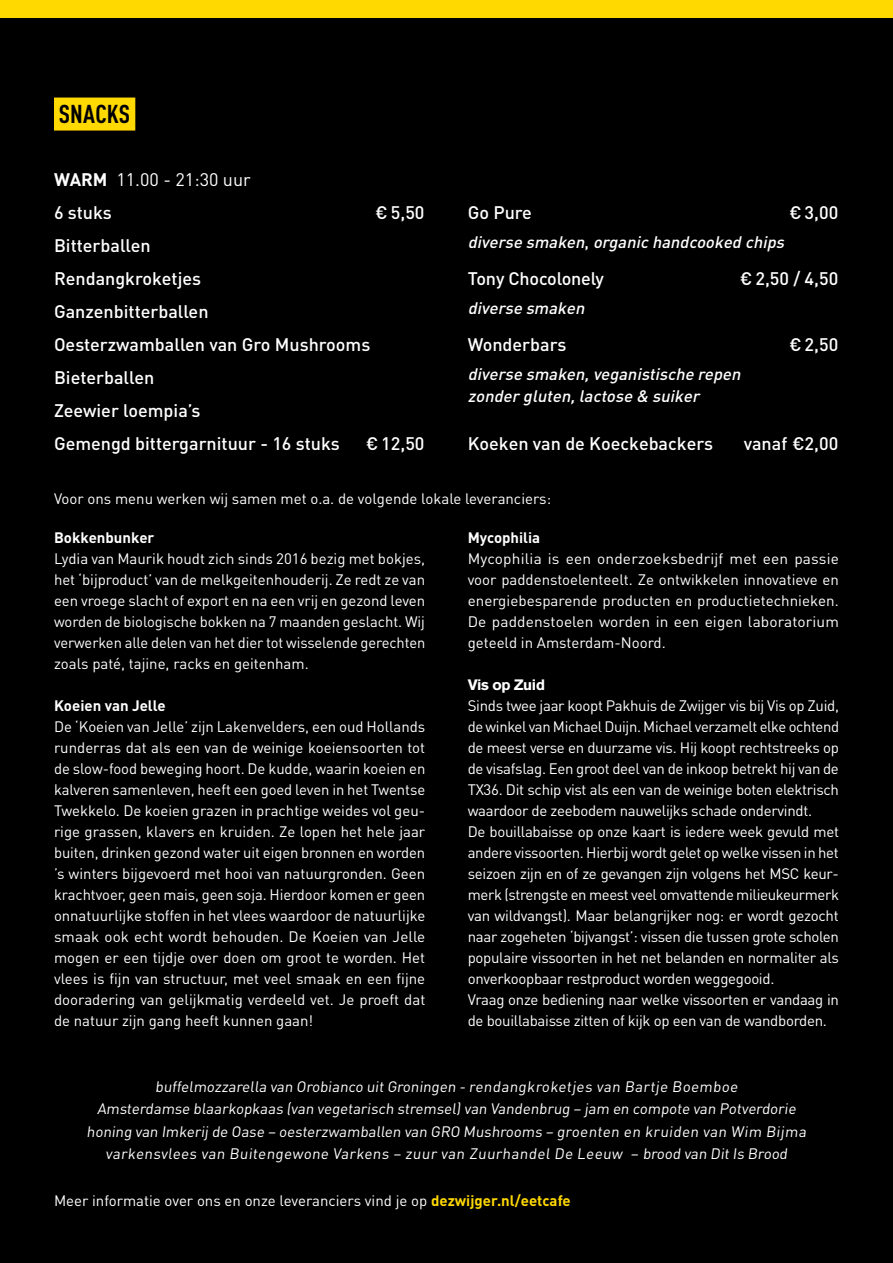
<style>
.page{position:relative;width:893px;height:1263px;background:#000}
.page>*{position:absolute;margin:0;border:0;box-sizing:border-box;transform-origin:0 0}
.t1{font:700 condensed 25.5px "DIN Pro";letter-spacing:.005em;color:#000}
.t2{font:500 18px/33px "DIN Pro";color:#fff}
.t3{font:18px/33px "DIN Pro";color:#fff}
.t4{font:italic 500 16.5px/22.5px "DIN Pro";color:#fff}
.t5{font:15px/21px "DIN Pro";letter-spacing:-.02em;color:#fff;text-align:justify}
.t6{font:15px "DIN Pro";color:#fff}
.t7{font:700 15px "DIN Pro";color:#fff}
.t8{font:700 15px "Akzidenz Grotesk BE";letter-spacing:-.02em;color:#fff}
.s1{font-weight:700}
.s2{font-weight:500}
.s3{font-style:normal}
.s4{font-weight:700;color:#ffd900}
</style>
<div class="page">
<div style="left:0;top:0;width:893px;height:18px;background:#ffd900"></div>
<div style="left:54px;top:98px;width:81px;height:33px;background:#ffd900"></div>
<h1 class="t1" style="left:59px;top:95px;width:73px">SNACKS</h1>
<p class="t3" style="left:54px;top:162px;width:198px"><span class="s1">WARM</span> 11.00 - 21:30 uur<br><span class="s2">6 stuks</span></p>
<p class="t2" style="left:376px;top:195px;width:50px">€ 5,50</p>
<p class="t2" style="left:54px;top:228px;width:318px">Bitterballen<br>Rendangkroketjes<br>Ganzenbitterballen<br>Oesterzwamballen van Gro Mushrooms<br>Bieterballen<br>Zeewier loempia’s<br>Gemengd bittergarnituur - 16 stuks</p>
<p class="t2" style="left:366px;top:426px;width:60px">€ 12,50</p>
<p class="t2" style="left:468px;top:195px;width:66px">Go Pure</p>
<p class="t2" style="left:789px;top:195px;width:50px">€ 3,00</p>
<p class="t4" style="left:468px;top:230px;width:322px">diverse smaken<span class="s3">,</span> organic handcooked chips</p>
<p class="t2" style="left:468px;top:261px;width:138px">Tony Chocolonely</p>
<p class="t2" style="left:740px;top:261px;width:100px">€ 2,50 / 4,50</p>
<p class="t4" style="left:468px;top:296px;width:122px">diverse smaken</p>
<p class="t2" style="left:468px;top:327px;width:100px">Wonderbars</p>
<p class="t2" style="left:789px;top:327px;width:50px">€ 2,50</p>
<p class="t4" style="left:468px;top:362px;width:278px">diverse smaken,veganistische repen zondergluten,lactose &amp; suiker</p>
<p class="t2" style="left:468px;top:426px;width:247px">Koeken van de Koeckebackers</p>
<p class="t2" style="left:744px;top:426px;width:96px">vanaf €2,00</p>
<p class="t6" style="left:54px;top:488px;width:499px">Voor ons menu werken wij samen met o.a. de volgende lokale leveranciers:</p>
<p class="t7" style="left:54px;top:528px;width:102px">Bokkenbunker</p>
<p class="t5" style="left:54px;top:548px;width:373px">Lydia van Maurik houdt zich sinds 2016 bezig met bokjes, het ‘bijproduct’ van de melkgeitenhouderij. Ze redt ze van een vroege slacht of export en na een vrij en gezond leven worden de biologische bokken na 7 maanden geslacht. Wij verwerken alle delen van het dier tot wisselende gerechten zoals paté, tajine, racks en geitenham.</p>
<p class="t7" style="left:54px;top:696px;width:113px">Koeien van Jelle</p>
<p class="t5" style="left:54px;top:716px;width:373px">De ‘Koeien van Jelle’ zijn Lakenvelders, een oud Hollands runderras dat als een van de weinige koeiensoorten tot de slow-food beweging hoort. De kudde, waarin koeien en kalveren samenleven, heeft een goed leven in het Twentse Twekkelo. De koeien grazen in prachtige weides vol geu&shy;rige grassen, klavers en kruiden. Ze lopen het hele jaar buiten, drinken gezond water uit eigen bronnen en worden ’s winters bijgevoerd met hooi van natuurgronden. Geen krachtvoer, geen mais, geen soja. Hierdoor komen er geen onnatuurlijke stoffen in het vlees waardoor de natuurlijke smaak ook echt wordt behouden. De Koeien van Jelle mogen er een tijdje over doen om groot te worden. Het vlees is fijn van structuur, met veel smaak en een fijne dooradering van gelijkmatig verdeeld vet. Je proeft dat de natuur zijn gang heeft kunnen gaan!</p>
<p class="t7" style="left:468px;top:528px;width:74px">Mycophilia</p>
<p class="t5" style="left:468px;top:548px;width:373px">Mycophilia is een onderzoeksbedrijf met een passie voor paddenstoelenteelt. Ze ontwikkelen innovatieve en energiebesparende producten en productietechnieken.<br>De paddenstoelen worden in een eigen laboratorium geteeld in Amsterdam-Noord.</p>
<p class="t8" style="left:468px;top:676px;width:79px">Vis op Zuid</p>
<p class="t5" style="left:468px;top:695px;width:373px;text-align:left">Sinds twee jaar koopt Pakhuis de Zwijger vis bij Vis op Zuid, de winkel van Michael Duijn. Michael verzamelt elke ochtend de meest verse en duurzame vis. Hij koopt rechtstreeks op de visafslag. Een groot deel van de inkoop betrekt hij van de TX36. Dit schip vist als een van de weinige boten elektrisch waardoor de zeebodem nauwelijks schade ondervindt.<br>De bouillabaisse op onze kaart is iedere week gevuld met andere vissoorten. Hierbij wordt gelet op welke vissen in het seizoen zijn en of ze gevangen zijn volgens het MSC keur&shy;merk (strengste en meest veel omvattende milieukeurmerk van wildvangst). Maar belangrijker nog: er wordt gezocht naar zogeheten ‘bijvangst’: vissen die tussen grote scholen populaire vissoorten in het net belanden en normaliter als onverkoopbaar restproduct worden weggegooid.<br>Vraag onze bediening naar welke vissoorten er vandaag in de bouillabaisse zitten of kijk op een van de wandborden.</p>
<p class="t5" style="left:87px;top:1074px;width:723px;line-height:22.5px;text-align:center">buffelmozzarella van Orobianco uit Groningen - rendangkroketjes van Bartje Boemboe<br>Amsterdamse blaarkopkaas (van vegetarisch stremsel) van Vandenbrug – jam en compote van Potverdorie honing van Imkerij de Oase – oesterzwamballen van GRO Mushrooms – groenten en kruiden van Wim Bij ma varkensvlees van Buitengewone Varkens – zuur van Zuurhandel De Leeuw – brood van Dit Is Brood</p>
<p class="t6" style="left:54px;top:1190px;width:518px">Meer informatie over ons en onze leveranciers vind je op <span class="s4">dezwijger.nl/eetcafe</span></p>
</div>
